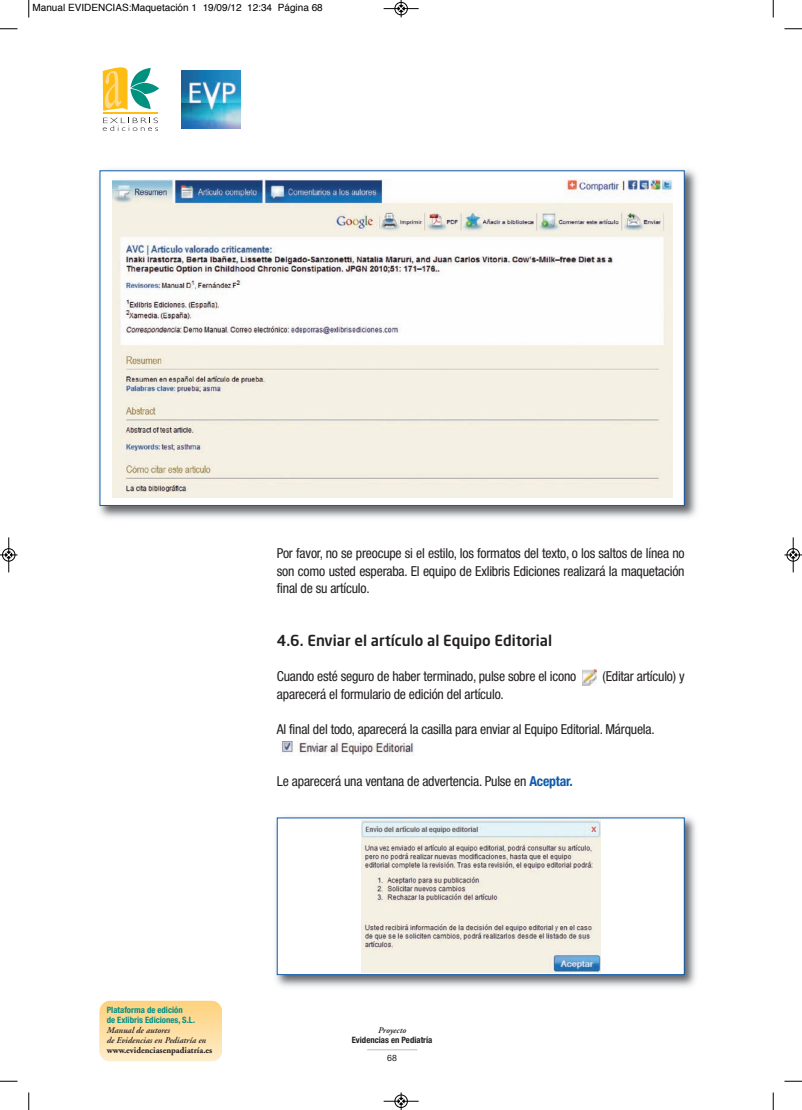
<style>
.page{position:relative;width:802px;height:1110px;background:#fff}
.page>*{position:absolute;margin:0;border:0;box-sizing:border-box;transform-origin:0 0}
.t1{font:500 15px "Neo Sans Std";color:#231f20}
.t2{font:condensed 13.75px/17.5px "Helvetica Neue";letter-spacing:-.015em;color:#231f20;text-align:justify}
.t3{font:10px "Helvetica";color:#000}
.t4{font:italic 600 8.75px/10px "Adobe Garamond";color:#231f20}
.t5{font:700 condensed 8.75px/10px "Helvetica Neue";color:#008f86}
.t6{font:700 8.75px "Adobe Garamond";color:#231f20}
.t7{font:700 condensed 8.75px "Helvetica Neue";color:#231f20}
.t8{font:8.75px "Helvetica Neue";color:#231f20}
.s1{font-weight:700;color:#105aaa}
</style>
<div class="page">
<img style="left:582px;top:669px;width:14px;height:16px">
<img style="left:282px;top:742px;width:132px;height:14px">
<hr style="left:367px;top:1049px;width:50px;height:1px;background:#bcbdc0">
<svg style="left:103px;top:118px;width:55px;height:13px"></svg>
<hr style="left:104px;top:112px;width:54px;height:1px;background:#fdbd12">
<svg style="left:103px;top:67px;width:56px;height:44px"></svg>
<img style="left:182px;top:71px;width:58px;height:58px">
<div style="left:100px;top:1001px;width:122px;height:60px;background:linear-gradient(to bottom,#fed17c,#feecc9);border-radius:11px"></div>
<img style="left:98px;top:169px;width:599px;height:349px">
<div style="left:100px;top:171px;width:584px;height:334px;background:#fff"></div>
<img style="left:112px;top:179px;width:560px;height:318px">
<img style="left:275px;top:817px;width:421px;height:170px">
<div style="left:277px;top:818px;width:407px;height:156px;background:#fff"></div>
<img style="left:361px;top:820px;width:239px;height:152px">
<div style="left:277px;top:818px;width:407px;height:157px;border:1px solid #105aaa"></div>
<svg style="left:28px;top:0;width:2px;height:18px"></svg>
<svg style="left:0;top:28px;width:18px;height:2px"></svg>
<svg style="left:772px;top:0;width:2px;height:18px"></svg>
<svg style="left:784px;top:28px;width:18px;height:2px"></svg>
<svg style="left:28px;top:1092px;width:2px;height:18px"></svg>
<svg style="left:0;top:1081px;width:18px;height:1px"></svg>
<svg style="left:772px;top:1092px;width:2px;height:18px"></svg>
<svg style="left:784px;top:1081px;width:18px;height:1px"></svg>
<div style="left:394px;top:2px;width:14px;height:13px;border:1px solid #fff;border-radius:50%"></div>
<hr style="left:383px;top:8px;width:35px;height:1px;background:#000">
<div style="left:395px;top:2px;width:12px;height:13px;border:1px solid #000;border-radius:50%"></div>
<svg style="left:398px;top:0;width:6px;height:17px"></svg>
<div style="left:394px;top:1094px;width:14px;height:14px;border:1px solid #fff;border-radius:50%"></div>
<hr style="left:383px;top:1101px;width:35px;height:1px;background:#000">
<div style="left:395px;top:1095px;width:12px;height:13px;border:1px solid #000;border-radius:50%"></div>
<svg style="left:398px;top:1092px;width:6px;height:18px"></svg>
<div style="left:2px;top:548px;width:13px;height:14px;border:1px solid #fff;border-radius:50%"></div>
<hr style="left:9px;top:537px;width:1px;height:35px;background:#000">
<div style="left:2px;top:548px;width:13px;height:13px;border:1px solid #000;border-radius:50%"></div>
<svg style="left:0;top:552px;width:18px;height:6px"></svg>
<div style="left:786px;top:548px;width:13px;height:14px;border:1px solid #fff;border-radius:50%"></div>
<hr style="left:793px;top:537px;width:1px;height:35px;background:#000">
<div style="left:786px;top:548px;width:13px;height:13px;border:1px solid #000;border-radius:50%"></div>
<svg style="left:784px;top:552px;width:18px;height:6px"></svg>
<p class="t3" style="left:32px;top:4px;width:292px">Manual EVIDENCIAS:Maquetación 1 19/09/12 12:34 Página 68</p>
<p class="t2" style="left:277px;top:546px;width:409px">Por favor, no se preocupe si el estilo, los formatos del texto, o los saltos de línea no son como usted esperaba. El equipo de Exlibris Ediciones realizará la maquetación final de su artículo.</p>
<p class="t1" style="left:277px;top:635px;width:277px">4.6. Enviar el artículo al Equipo Editorial</p>
<p class="t2" style="left:277px;top:669px;width:301px">Cuando esté seguro de haber terminado, pulse sobre el icono</p>
<p class="t2" style="left:602px;top:669px;width:83px">(Editar artículo) y</p>
<p class="t2" style="left:277px;top:686px;width:228px">aparecerá el formulario de edición del artículo.</p>
<p class="t2" style="left:277px;top:721px;width:379px">Al final del todo, aparecerá la casilla para enviar al Equipo Editorial. Márquela.</p>
<p class="t2" style="left:277px;top:774px;width:297px">Le aparecerá una ventana de advertencia. Pulse en <span class="s1">Aceptar.</span></p>
<p class="t5" style="left:107px;top:1005px;width:90px">Plataforma de edición<br>de Exlibris Ediciones, S.L.</p>
<p class="t4" style="left:107px;top:1026px;width:101px">Manual de autores<br>de Evidencias en Pediatría en</p>
<p class="t6" style="left:107px;top:1046px;width:107px">www.evidenciasenpadiatría.es</p>
<p class="t4" style="left:378px;top:1026px;width:30px">Proyecto</p>
<p class="t7" style="left:352px;top:1037px;width:82px">Evidencias en Pediatría</p>
<p class="t8" style="left:387px;top:1055px;width:11px">68</p>
</div>
